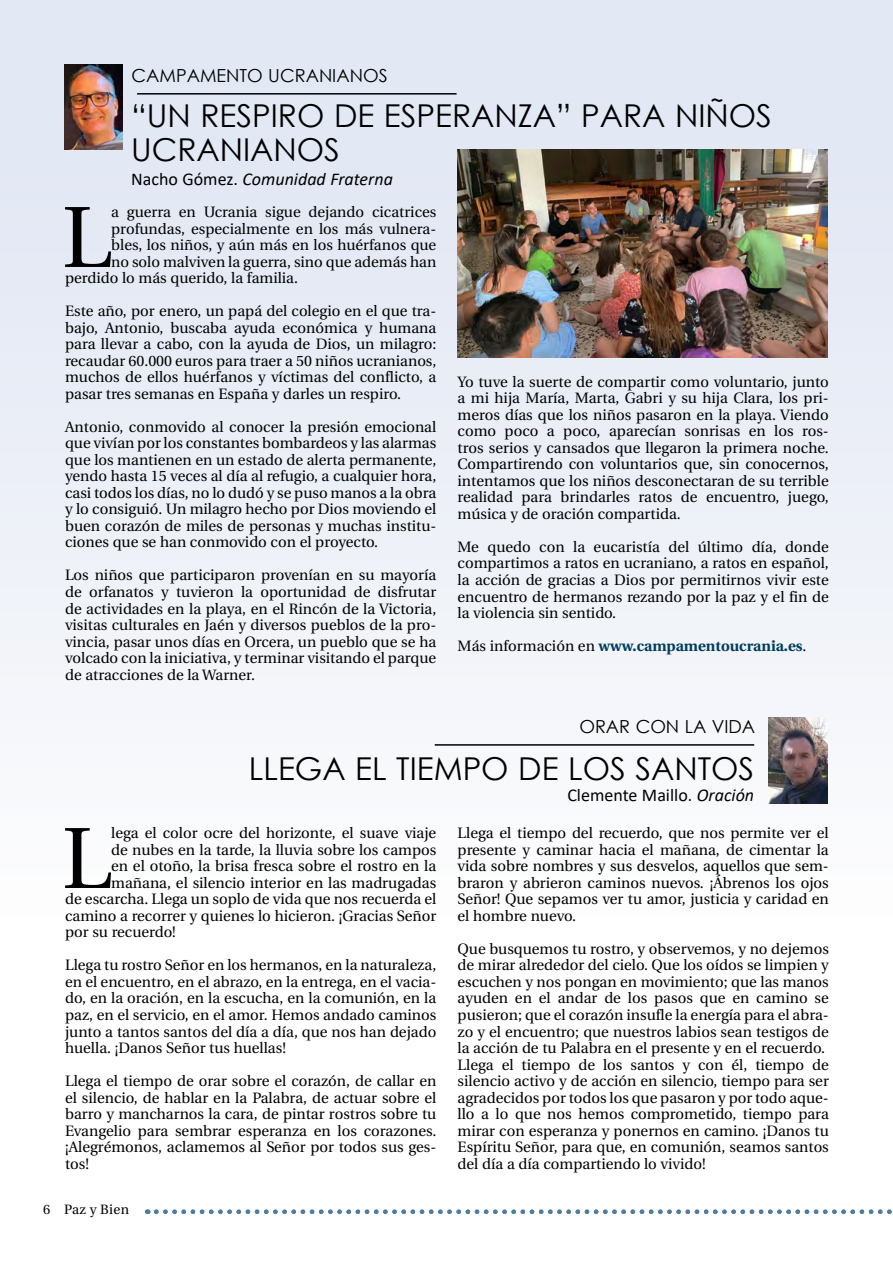
<style>
.page{position:relative;width:893px;height:1263px;background:#fff}
.page>*{position:absolute;margin:0;border:0;box-sizing:border-box;transform-origin:0 0}
.t1{font:86.55px "Utopia";color:#000}
.t2{font:31.5px/33px "Century Gothic";color:#000}
.t3{font:18px "Century Gothic";color:#000}
.t4{font:italic 18px "Calibri";color:#000}
.t5{font:18px "Calibri";color:#000}
.t6{font:15px/16.5px "Utopia";color:#000;text-align:justify}
.t7{font:700 15px "Utopia";color:#003f5b}
.t8{font:13.5px "Utopia";letter-spacing:.025em;color:#000}
.s1{font-style:normal}
.s2{font-weight:400;color:#000}
.s3{font-style:italic}
</style>
<div class="page">
<div style="left:0;top:0;width:893px;height:1263px;background:linear-gradient(to bottom,#dfe5f2,#fff)"></div>
<hr style="left:137px;top:93px;width:320px;height:2px;background:#000">
<img style="left:769px;top:717px;width:58px;height:86px">
<hr style="left:435px;top:744px;width:319px;height:2px;background:#000">
<img style="left:65px;top:65px;width:58px;height:85px">
<img style="left:458px;top:150px;width:369px;height:208px">
<p class="t3" style="left:132px;top:63px;width:258px">CAMPAMENTO UCRANIANOS</p>
<h2 class="t2" style="left:131px;top:99px;width:642px">“UN RESPIRO DE ESPERANZA” PARA NIÑOS<br>UCRANIANOS</h2>
<p class="t4" style="left:131px;top:166px;width:263px"><span class="s1">Nacho Gómez.</span> Comunidad Fraterna</p>
<h1 class="t1" style="left:62px;top:190px;width:51px">L</h1>
<p class="t6" style="left:111px;top:204px;width:327px">a guerra en Ucrania sigue dejando cicatrices</p>
<p class="t6" style="left:111px;top:221px;width:327px">profundas, especialmente en los más vulnera-</p>
<p class="t6" style="left:111px;top:237px;width:327px">bles, los niños, y aún más en los huérfanos que</p>
<p class="t6" style="left:111px;top:254px;width:327px">no solo malviven la guerra, sino que además han</p>
<p class="t6" style="left:65px;top:270px;width:235px">perdido lo más querido, la familia.</p>
<p class="t6" style="left:65px;top:303px;width:373px">Este año, por enero, un papá del colegio en el que tra&shy;bajo, Antonio, buscaba ayuda económica y humana para llevar a cabo, con la ayuda de Dios, un milagro: recaudar 60.000 euros para traer a 50 niños ucranianos, muchos de ellos huérfanos y víctimas del conflicto, a pasar tres semanas en España y darles un respiro.</p>
<p class="t6" style="left:65px;top:419px;width:373px">Antonio, conmovido al conocer la presión emocional que vivían por los constantes bombardeos y las alarmas que los mantienen en un estado de alerta permanente, yendo hasta 15 veces al día al refugio, a cualquier hora, casi todos los días, no lo dudó y se puso manos a la obra y lo consiguió. Un milagro hecho por Dios moviendo el buen corazón de miles de personas y muchas institu&shy;ciones que se han conmovido con el proyecto.</p>
<p class="t6" style="left:65px;top:567px;width:373px">Los niños que participaron provenían en su mayoría de orfanatos y tuvieron la oportunidad de disfrutar de actividades en la playa, en el Rincón de la Victoria, visitas culturales en Jaén y diversos pueblos de la pro&shy;vincia, pasar unos días en Orcera, un pueblo que se ha volcado con la iniciativa, y terminar visitando el parque de atracciones de la Warner.</p>
<p class="t6" style="left:458px;top:374px;width:373px">Yo tuve la suerte de compartir como voluntario, junto a mi hija María, Marta, Gabri y su hija Clara, los pri&shy;meros días que los niños pasaron en la playa. Viendo como poco a poco, aparecían sonrisas en los ros&shy;tros serios y cansados que llegaron la primera noche.<br>Compartirendo con voluntarios que, sin conocernos, intentamos que los niños desconectaran de su terrible realidad para brindarles ratos de encuentro, juego, música y de oración compartida.</p>
<p class="t6" style="left:458px;top:539px;width:373px">Me quedo con la eucaristía del último día, donde compartimos a ratos en ucraniano, a ratos en español, la acción de gracias a Dios por permitirnos vivir este encuentro de hermanos rezando por la paz y el fin de la violencia sin sentido.</p>
<p class="t7" style="left:458px;top:637px;width:350px"><span class="s2">Más información en</span> www.campamentoucrania.es<span class="s2">.</span></p>
<p class="t3" style="left:579px;top:714px;width:177px">ORAR CON LA VIDA</p>
<h2 class="t2" style="left:249px;top:752px;width:507px">LLEGA EL TIEMPO DE LOS SANTOS</h2>
<p class="t5" style="left:567px;top:783px;width:188px">Clemente Maillo. <span class="s3">Oración</span></p>
<h1 class="t1" style="left:62px;top:811px;width:51px">L</h1>
<p class="t6" style="left:111px;top:825px;width:327px">lega el color ocre del horizonte, el suave viaje</p>
<p class="t6" style="left:111px;top:842px;width:327px">de nubes en la tarde, la lluvia sobre los campos</p>
<p class="t6" style="left:111px;top:858px;width:327px">en el otoño, la brisa fresca sobre el rostro en la</p>
<p class="t6" style="left:111px;top:875px;width:327px">mañana, el silencio interior en las madrugadas</p>
<p class="t6" style="left:65px;top:891px;width:373px">de escarcha. Llega un soplo de vida que nos recuerda el</p>
<p class="t6" style="left:65px;top:908px;width:373px">camino a recorrer y quienes lo hicieron. ¡Gracias Señor</p>
<p class="t6" style="left:65px;top:924px;width:112px">por su recuerdo!</p>
<p class="t6" style="left:65px;top:957px;width:373px">Llega tu rostro Señor en los hermanos, en la naturaleza, en el encuentro, en el abrazo, en la entrega, en el vacia&shy;do, en la oración, en la escucha, en la comunión, en la paz, en el servicio, en el amor. Hemos andado caminos junto a tantos santos del día a día, que nos han dejado huella. ¡Danos Señor tus huellas!</p>
<p class="t6" style="left:65px;top:1073px;width:373px">Llega el tiempo de orar sobre el corazón, de callar en el silencio, de hablar en la Palabra, de actuar sobre el barro y mancharnos la cara, de pintar rostros sobre tu Evangelio para sembrar esperanza en los corazones. ¡Alegrémonos, aclamemos al Señor por todos sus ges&shy;tos!</p>
<p class="t8" style="left:43px;top:1202px;width:87px">6 Paz y Bien</p>
<p class="t6" style="left:458px;top:825px;width:373px">Llega el tiempo del recuerdo, que nos permite ver el presente y caminar hacia el mañana, de cimentar la vida sobre nombres y sus desvelos, aquellos que sem&shy;braron y abrieron caminos nuevos. ¡Ábrenos los ojos Señor! Que sepamos ver tu amor, justicia y caridad en el hombre nuevo.</p>
<p class="t6" style="left:458px;top:941px;width:373px;text-align:left">Que busquemos tu rostro, y observemos, y no dejemos de mirar alrededor del cielo. Que los oídos se limpien y escuchen y nos pongan en movimiento; que las manos ayuden en el andar de los pasos que en camino se pusieron; que el corazón insufle la energía para el abra&shy;zo y el encuentro; que nuestros labios sean testigos de la acción de tu Palabra en el presente y en el recuerdo.<br>Llega el tiempo de los santos y con él, tiempo de silencio activo y de acción en silencio, tiempo para ser agradecidos por todos los que pasaron y por todo aque&shy;llo a lo que nos hemos comprometido, tiempo para mirar con esperanza y ponernos en camino. ¡Danos tu Espíritu Señor, para que, en comunión, seamos santos del día a día compartiendo lo vivido!</p>
</div>
